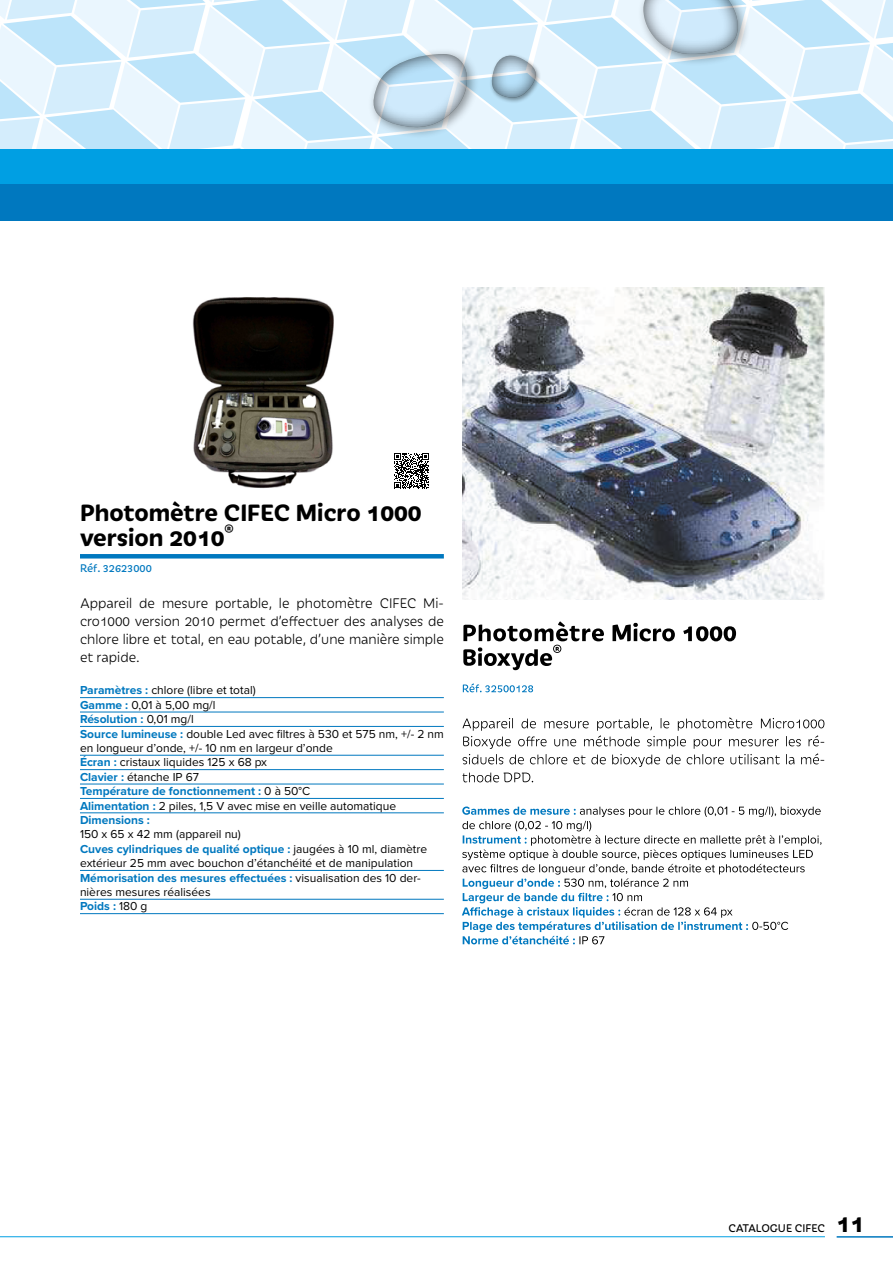
<style>
.page{position:relative;width:893px;height:1263px;background:#fff}
.page>*{position:absolute;margin:0;border:0;box-sizing:border-box;transform-origin:0 0}
.t1{font:700 25.5px/24.6px "Iskra";color:#000}
.t2{font:300 15px/18px "Iskra";color:#000;text-align:justify}
.t3{font:12px/14.4px "Proxima Nova";color:#000}
.t4{font:12px "Iskra";letter-spacing:-.01em;color:#000}
.t5{font:12px "Iskra";color:#0078bf}
.s1{font-weight:700;color:#0078bf}
.s2{font-weight:700;font-size:25.5px}
</style>
<div class="page">
<hr style="left:0;top:1236px;width:825px;height:1px;background:#009fe3">
<hr style="left:837px;top:1236px;width:56px;height:1px;background:#0078bf">
<svg style="left:0;top:0;width:893px;height:149px"></svg>
<div style="left:479px;top:44px;width:71px;height:54px;background:#000;opacity:.75"></div>
<div style="left:0;top:149px;width:893px;height:36px;background:#009fe3"></div>
<div style="left:0;top:185px;width:893px;height:36px;background:#0078bf"></div>
<hr style="left:80px;top:554px;width:364px;height:4px;background:#0078bf">
<hr style="left:80px;top:697px;width:364px;height:1px;background:#0078bf">
<hr style="left:80px;top:712px;width:364px;height:1px;background:#0078bf">
<hr style="left:80px;top:726px;width:364px;height:1px;background:#0078bf">
<hr style="left:80px;top:755px;width:364px;height:1px;background:#0078bf">
<hr style="left:80px;top:769px;width:364px;height:1px;background:#0078bf">
<hr style="left:80px;top:784px;width:364px;height:1px;background:#0078bf">
<hr style="left:80px;top:798px;width:364px;height:1px;background:#0078bf">
<hr style="left:80px;top:812px;width:364px;height:1px;background:#0078bf">
<hr style="left:80px;top:870px;width:364px;height:1px;background:#0078bf">
<hr style="left:80px;top:899px;width:364px;height:1px;background:#0078bf">
<hr style="left:80px;top:913px;width:364px;height:1px;background:#0078bf">
<img style="left:192px;top:297px;width:142px;height:191px">
<svg style="left:462px;top:806px;width:359px;height:138px"></svg>
<svg style="left:462px;top:717px;width:362px;height:65px"></svg>
<svg style="left:463px;top:683px;width:70px;height:9px"></svg>
<svg style="left:463px;top:621px;width:273px;height:49px"></svg>
<img style="left:462px;top:287px;width:363px;height:313px">
<svg style="left:394px;top:453px;width:35px;height:35px"></svg>
<h1 class="t1" style="left:80px;top:498px;width:343px">Photomètre CIFEC Micro 1000 version 2010<sup>®</sup></h1>
<p class="t5" style="left:80px;top:560px;width:73px">Réf. 32623000</p>
<p class="t2" style="left:80px;top:593px;width:365px">Appareil de mesure portable, le photomètre CIFEC Mi&shy;cro1000 version 2010 permet d’effectuer des analyses de chlore libre et total, en eau potable, d’une manière simple et rapide.</p>
<p class="t3" style="left:80px;top:684px;width:365px"><span class="s1">Paramètres :</span> chlore (libre et total)<br><span class="s1">Gamme :</span> 0,01 à 5,00 mg/l<br><span class="s1">Résolution :</span> 0,01 mg/l<br><span class="s1">Source lumineuse :</span> double Led avec filtres à 530 et 575 nm, +/- 2 nm en longueur d’onde, +/- 10 nm en largeur d’onde<br><span class="s1">Écran :</span> cristaux liquides 125 x 68 px<br><span class="s1">Clavier :</span> étanche IP 67<br><span class="s1">Température de fonctionnement :</span> 0 à 50°C<br><span class="s1">Alimentation :</span> 2 piles, 1,5 V avec mise en veille automatique <span class="s1">Dimensions :</span></p>
<p class="t3" style="left:80px;top:828px;width:349px">150 x 65 x 42 mm (appareil nu)<br><span class="s1">Cuves cylindriques de qualité optique :</span> jaugées à 10 ml, diamètre extérieur 25 mm avec bouchon d’étanchéité et de manipulation <span class="s1">Mémorisation des mesures effectuées :</span> visualisation des 10 der&shy;nières mesures réalisées<br><span class="s1">Poids :</span> 180 g</p>
<p class="t4" style="left:728px;top:1220px;width:137px">CATALOGUE CIFEC <span class="s2">11</span></p>
</div>
